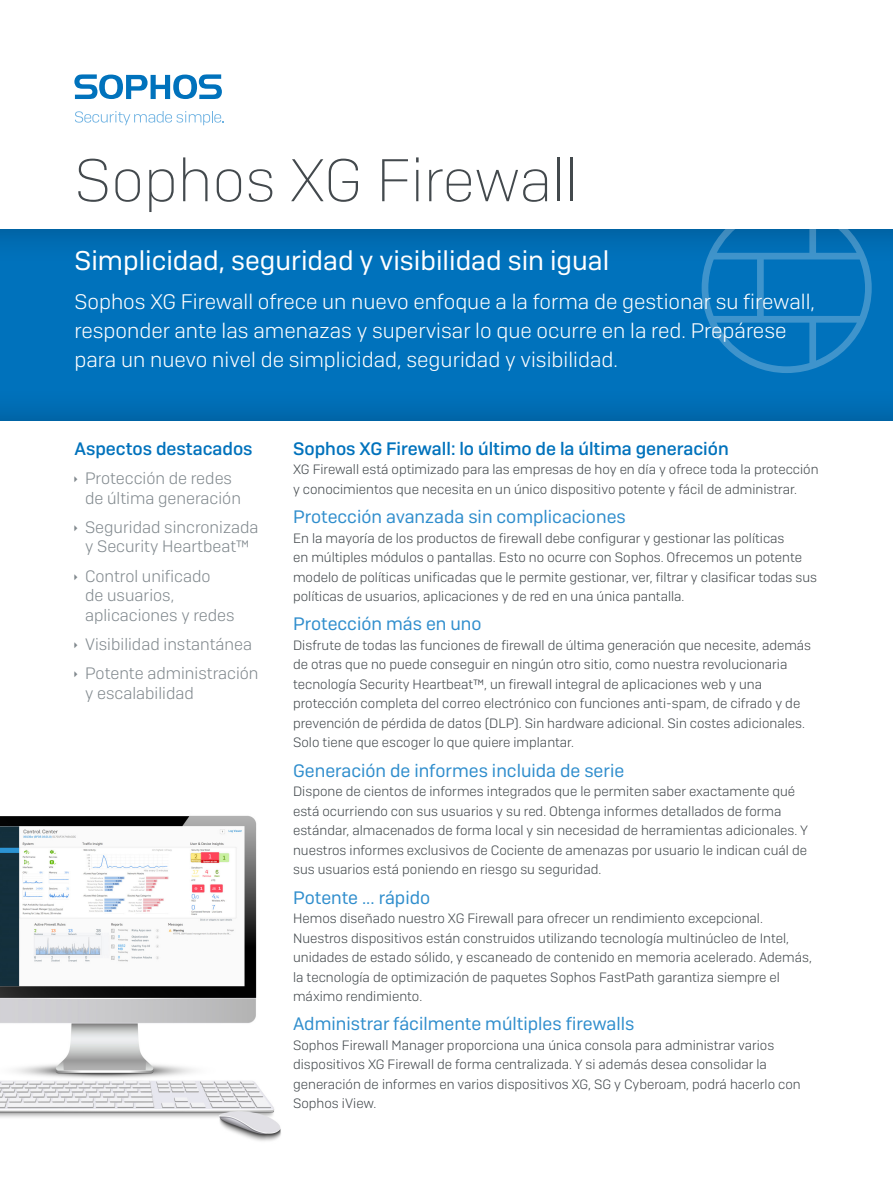
<style>
.page{position:relative;width:893px;height:1191px;background:#fff}
.page>*{position:absolute;margin:0;border:0;box-sizing:border-box;transform-origin:0 0}
.Title_2{font:200 60px "Sophos Sans";color:#43494d}
.Intro_subheading{font:27px "Sophos Sans";color:#fff}
.Intro_copy{font:300 21px/29.2px "Sophos Sans";color:#fff}
.Subheading_2{font:18px "Sophos Sans";color:#308ecd}
.Subheading_1{font:500 18px "Sophos Sans";color:#0072bc}
.t1{font:300 16.5px/19.5px "Sophos Sans";color:#81898e}
.Body_Copy{font:300 13.5px/19.5px "Sophos Sans";color:#43494d}
</style>
<div class="page">
<img style="left:0;top:815px;width:281px;height:326px">
<div style="left:0;top:228px;width:893px;height:193px;background:#231f20;opacity:.3"></div>
<svg style="left:702px;top:228px;width:170px;height:145px;background:#0f78bd"></svg>
<svg style="left:74px;top:74px;width:148px;height:25px"></svg>
<svg style="left:75px;top:111px;width:148px;height:14px"></svg>
<p class="Title_2" style="left:74px;top:145px;width:505px">Sophos XG Firewall</p>
<p class="Intro_subheading" style="left:74px;top:244px;width:536px">Simplicidad, seguridad y visibilidad sin igual</p>
<p class="Intro_copy" style="left:74px;top:286px;width:742px">Sophos XG Firewall ofrece un nuevo enfoque a la forma de gestionar su firewall, responder ante las amenazas y supervisar lo que ocurre en la red. Prepárese para un nuevo nivel de simplicidad, seguridad y visibilidad.</p>
<p class="Subheading_1" style="left:74px;top:437px;width:180px">Aspectos destacados</p>
<p class="t1" style="left:85px;top:468px;width:157px">Protección de redes de última generación</p>
<p class="t1" style="left:85px;top:517px;width:175px">Seguridad sincronizada y Security Heartbeat™</p>
<p class="t1" style="left:85px;top:566px;width:151px">Control unificado<br>de usuarios, aplicaciones y redes</p>
<p class="t1" style="left:85px;top:634px;width:169px">Visibilidad instantánea</p>
<p class="t1" style="left:85px;top:663px;width:175px">Potente administración y escalabilidad</p>
<p class="Subheading_1" style="left:293px;top:437px;width:437px">Sophos XG Firewall: lo último de la última generación</p>
<p class="Body_Copy" style="left:293px;top:459px;width:527px">XG Firewall está optimizado para las empresas de hoy en día y ofrece toda la protección y conocimientos que necesita en un único dispositivo potente y fácil de administrar.</p>
<p class="Subheading_2" style="left:293px;top:506px;width:334px">Protección avanzada sin complicaciones</p>
<p class="Body_Copy" style="left:293px;top:528px;width:526px">En la mayoría de los productos de firewall debe configurar y gestionar las políticas<br>en múltiples módulos o pantallas. Esto no ocurre con Sophos. Ofrecemos un potente modelo de políticas unificadas que le permite gestionar, ver, filtrar y clasificar todas sus políticas de usuarios, aplicaciones y de red en una única pantalla.</p>
<p class="Subheading_2" style="left:293px;top:613px;width:190px">Protección más en uno</p>
<p class="Body_Copy" style="left:293px;top:635px;width:520px">Disfrute de todas las funciones de firewall de última generación que necesite, además de otras que no puede conseguir en ningún otro sitio, como nuestra revolucionaria tecnología Security Heartbeat™, un firewall integral de aplicaciones web y una protección completa del correo electrónico con funciones anti-spam, de cifrado y de prevención de pérdida de datos (DLP). Sin hardware adicional. Sin costes adicionales.<br>Solo tiene que escoger lo que quiere implantar.</p>
<p class="Subheading_2" style="left:293px;top:759px;width:333px">Generación de informes incluida de serie</p>
<p class="Body_Copy" style="left:293px;top:781px;width:516px">Dispone de cientos de informes integrados que le permiten saber exactamente qué está ocurriendo con sus usuarios y su red. Obtenga informes detallados de forma estándar, almacenados de forma local y sin necesidad de herramientas adicionales. Y nuestros informes exclusivos de Cociente de amenazas por usuario le indican cuál de sus usuarios está poniendo en riesgo su seguridad.</p>
<p class="Subheading_2" style="left:293px;top:886px;width:139px">Potente ... rápido</p>
<p class="Body_Copy" style="left:293px;top:908px;width:520px">Hemos diseñado nuestro XG Firewall para ofrecer un rendimiento excepcional.<br>Nuestros dispositivos están construidos utilizando tecnología multinúcleo de Intel, unidades de estado sólido, y escaneado de contenido en memoria acelerado. Además, la tecnología de optimización de paquetes Sophos FastPath garantiza siempre el máximo rendimiento.</p>
<p class="Subheading_2" style="left:293px;top:1013px;width:343px">Administrar fácilmente múltiples firewalls</p>
<p class="Body_Copy" style="left:293px;top:1035px;width:509px">Sophos Firewall Manager proporciona una única consola para administrar varios dispositivos XG Firewall de forma centralizada. Y si además desea consolidar la generación de informes en varios dispositivos XG, SG y Cyberoam, podrá hacerlo con Sophos iView.</p>
</div>
